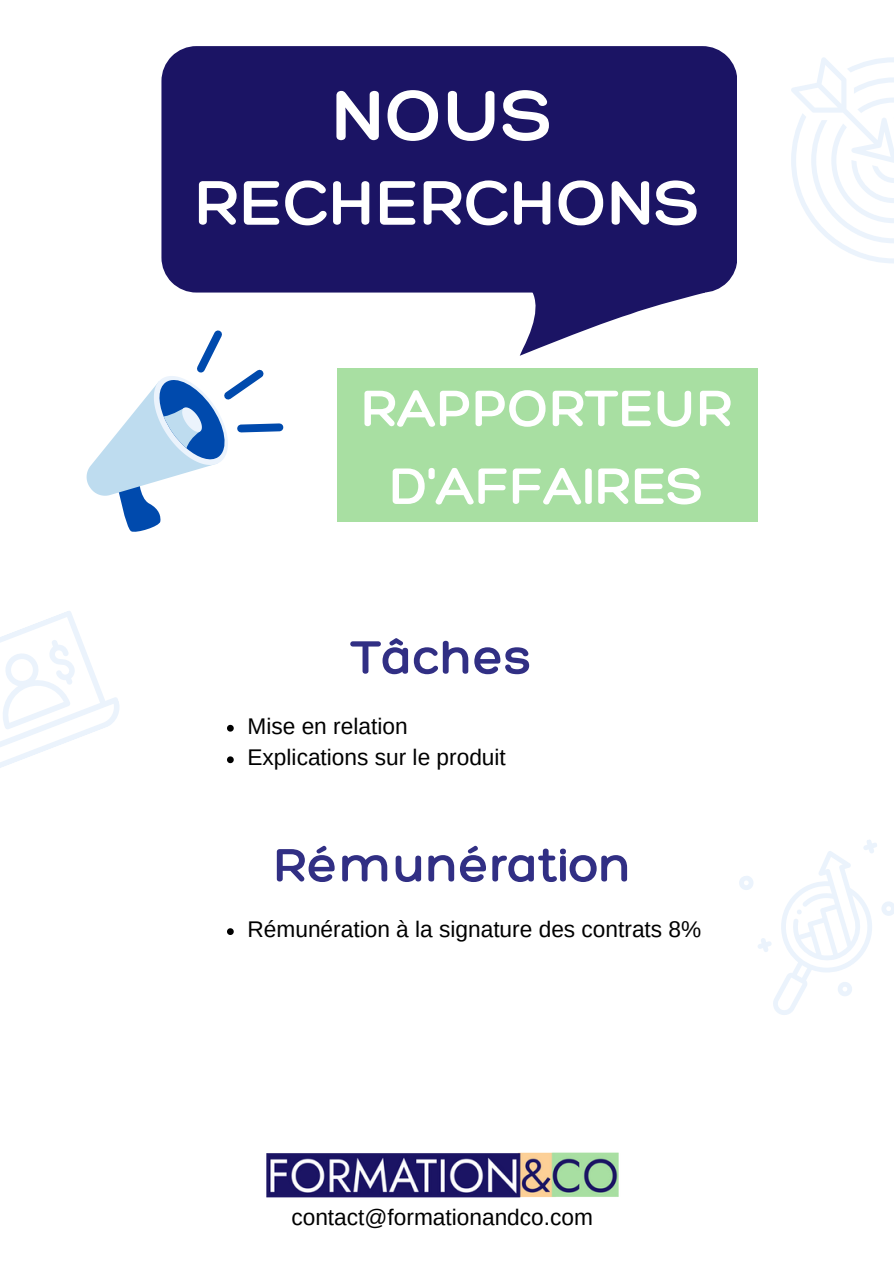
<style>
.page{position:relative;width:894px;height:1264px;background:#fff}
.page>*{position:absolute;margin:0;border:0;box-sizing:border-box;transform-origin:0 0}
.t1{font:300 77.4px "Hero";color:#fff}
.t2{font:300 68.4px "Hero";color:#fff}
.t3{font:300 55.65px/77.7px "Hero";color:#fff;text-align:center}
.t4{font:300 50.85px "Hero";color:#312f84}
.t5{font:22.65px "Arimo";color:#000}
</style>
<div class="page">
<svg style="left:791px;top:57px;width:102px;height:206px"></svg>
<svg style="left:739px;top:840px;width:154px;height:175px"></svg>
<svg style="left:0;top:611px;width:119px;height:157px"></svg>
<svg style="left:496px;top:292px;width:208px;height:64px"></svg>
<div style="left:337px;top:368px;width:420px;height:153px;background:#a8dfa2"></div>
<div style="left:161px;top:46px;width:576px;height:246px;background:#1b1464"></div>
<svg style="left:86px;top:330px;width:198px;height:202px"></svg>
<img style="left:266px;top:1152px;width:353px;height:46px">
<svg style="left:227px;top:725px;width:7px;height:6px"></svg>
<svg style="left:227px;top:756px;width:7px;height:7px"></svg>
<svg style="left:227px;top:928px;width:7px;height:7px"></svg>
<p class="t1" style="left:332px;top:67px;width:221px">NOUS</p>
<p class="t2" style="left:195px;top:160px;width:506px">RECHERCHONS</p>
<p class="t3" style="left:361px;top:368px;width:373px">RAPPORTEUR<br>D'AFFAIRES</p>
<p class="t4" style="left:351px;top:625px;width:182px">Tâches</p>
<p class="t5" style="left:247px;top:713px;width:161px">Mise en relation</p>
<p class="t5" style="left:247px;top:745px;width:260px">Explications sur le produit</p>
<p class="t4" style="left:274px;top:833px;width:359px">Rémunération</p>
<p class="t5" style="left:247px;top:916px;width:455px">Rémunération à la signature des contrats 8%</p>
<p class="t5" style="left:291px;top:1204px;width:303px">contact@formationandco.com</p>
</div>
